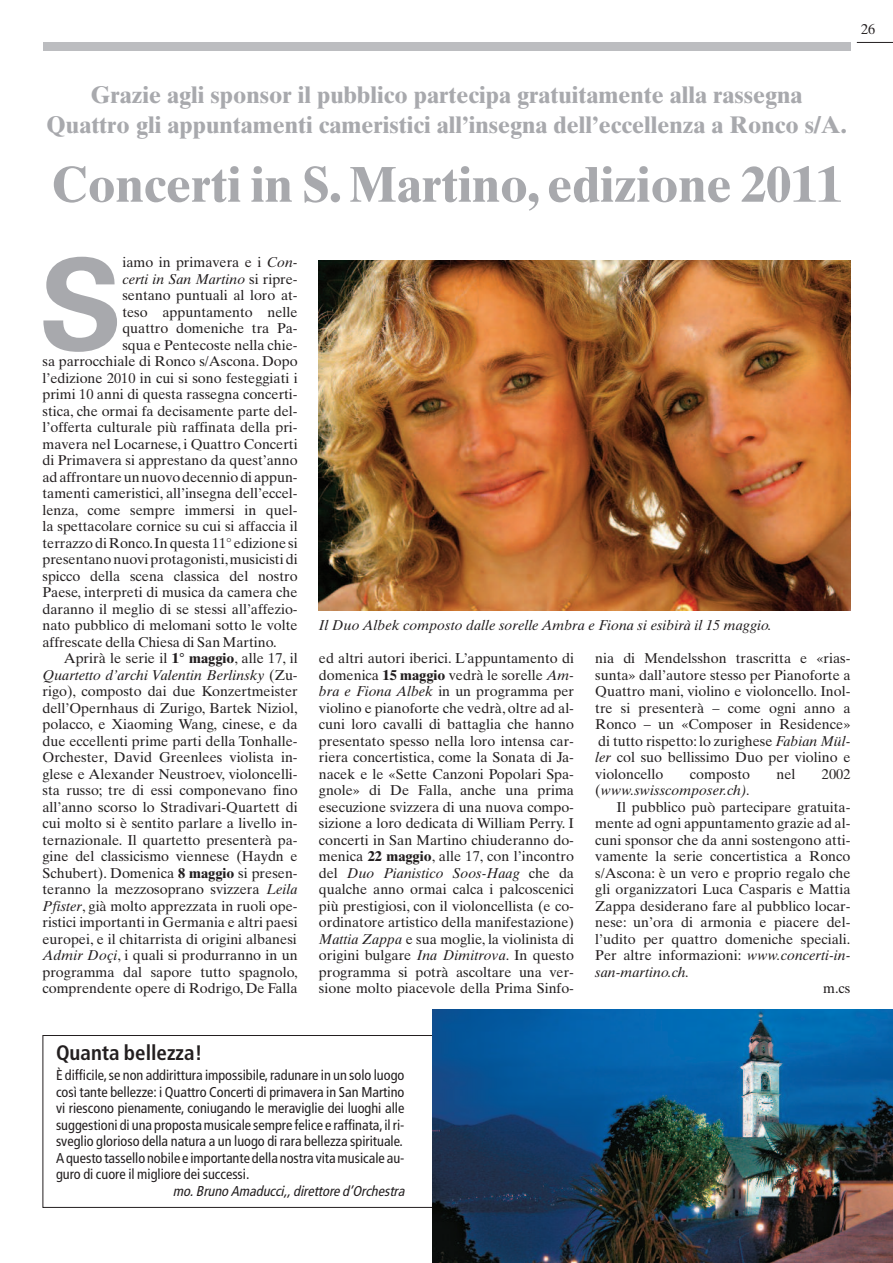
<style>
.page{position:relative;width:893px;height:1263px;background:#fff}
.page>*{position:absolute;margin:0;border:0;box-sizing:border-box;transform-origin:0 0}
.t1{font:700 126.45px "Univers";color:#a8a9ad}
.t2{font:700 50.25px "Times Ten";color:#a8a9ad}
.t3{font:700 24px/30px "Times Ten";color:#a8a9ad;text-align:center}
.t4{font:700 condensed 21px "Frutiger";color:#231f20}
.t5{font:14.25px/16.5px "Times Ten";color:#231f20;text-align:justify}
.t6{font:condensed 14.25px/16.5px "Frutiger";color:#231f20;text-align:justify}
.t7{font:italic 14.25px "Times Ten";color:#231f20}
.t8{font:italic condensed 14.25px "Frutiger";color:#231f20}
.s1{font-style:italic}
.s2{font-style:normal}
.s3{font-weight:700}
</style>
<div class="page">
<hr style="left:857px;top:42px;width:36px;height:1px;background:#231f20">
<div style="left:43px;top:43px;width:807px;height:8px;background:#bcbdc0"></div>
<img style="left:432px;top:1009px;width:461px;height:254px">
<img style="left:319px;top:260px;width:531px;height:351px">
<p class="t5" style="left:861px;top:22px;width:16px">26</p>
<h3 class="t3" style="left:46px;top:82px;width:802px">Grazie agli sponsor il pubblico partecipa gratuitamente alla rassegna<br>Quattro gli appuntamenti cameristici all’insegna dell’eccellenza a Ronco s/A.</h3>
<h2 class="t2" style="left:51px;top:167px;width:791px">Concerti in S.Martino, edizione 2011</h2>
<h1 class="t1" style="left:39px;top:259px;width:85px">S</h1>
<p class="t5" style="left:122px;top:255px;width:177px">iamo in primavera e i <span class="s1">Con-</span></p>
<p class="t7" style="left:122px;top:273px;width:177px">certi in San Martino <span class="s2">si ripre-</span></p>
<p class="t5" style="left:122px;top:288px;width:177px">sentano puntuali al loro at-</p>
<p class="t5" style="left:122px;top:305px;width:177px">teso appuntamento nelle</p>
<p class="t5" style="left:122px;top:321px;width:177px">quattro domeniche tra Pa-</p>
<p class="t5" style="left:122px;top:338px;width:177px">squa e Pentecoste nella chie-</p>
<p class="t5" style="left:43px;top:354px;width:257px">sa parrocchiale di Ronco s/Ascona. Dopo</p>
<p class="t5" style="left:43px;top:371px;width:257px">l’edizione 2010 in cui si sono festeggiati i</p>
<p class="t5" style="left:43px;top:387px;width:257px">primi 10 anni di questa rassegna concerti-</p>
<p class="t5" style="left:43px;top:404px;width:257px">stica, che ormai fa decisamente parte del-</p>
<p class="t5" style="left:43px;top:420px;width:257px">l’offerta culturale più raffinata della pri-</p>
<p class="t5" style="left:43px;top:437px;width:257px">mavera nel Locarnese, i Quattro Concerti</p>
<p class="t5" style="left:43px;top:453px;width:257px">di Primavera si apprestano da quest’anno</p>
<p class="t5" style="left:43px;top:470px;width:257px">adaffrontareunnuovodecenniodi appun-</p>
<p class="t5" style="left:43px;top:486px;width:257px">tamenti cameristici, all’insegna dell’eccel-</p>
<p class="t5" style="left:43px;top:503px;width:257px">lenza, come sempre immersi in quel-</p>
<p class="t5" style="left:43px;top:519px;width:257px">la spettacolare cornice su cui si affaccia il</p>
<p class="t5" style="left:43px;top:536px;width:257px">terrazzodiRonco.Inquesta 11° edizione si</p>
<p class="t5" style="left:43px;top:552px;width:257px">presentano nuovi protagonisti,musicisti di</p>
<p class="t5" style="left:43px;top:569px;width:257px">spicco della scena classica del nostro</p>
<p class="t5" style="left:43px;top:585px;width:257px">Paese, interpreti di musica da camera che</p>
<p class="t5" style="left:43px;top:602px;width:257px">daranno il meglio di se stessi all’affezio-</p>
<p class="t5" style="left:43px;top:618px;width:257px">nato pubblico di melomani sotto le volte</p>
<p class="t5" style="left:43px;top:635px;width:236px">affrescate della Chiesa di San Martino.</p>
<p class="t5" style="left:64px;top:651px;width:235px">Aprirà le serie il <span class="s3">1° maggio</span>, alle 17, il</p>
<p class="t7" style="left:43px;top:669px;width:257px">Quartetto d’archi Valentin Berlinsky <span class="s2">(Zu-</span></p>
<p class="t5" style="left:43px;top:684px;width:257px">rigo), composto dai due Konzertmeister</p>
<p class="t5" style="left:43px;top:701px;width:257px">dell’Opernhaus di Zurigo, Bartek Niziol,</p>
<p class="t5" style="left:43px;top:717px;width:257px">polacco, e Xiaoming Wang, cinese, e da</p>
<p class="t5" style="left:43px;top:734px;width:257px">due eccellenti prime parti della Tonhalle-</p>
<p class="t5" style="left:43px;top:750px;width:257px">Orchester, David Greenlees violista in-</p>
<p class="t5" style="left:43px;top:767px;width:257px">glese e Alexander Neustroev, violoncelli-</p>
<p class="t5" style="left:43px;top:783px;width:257px">sta russo; tre di essi componevano fino</p>
<p class="t5" style="left:43px;top:800px;width:257px">all’anno scorso lo Stradivari-Quartett di</p>
<p class="t5" style="left:43px;top:816px;width:257px">cui molto si è sentito parlare a livello in-</p>
<p class="t5" style="left:43px;top:833px;width:257px">ternazionale. Il quartetto presenterà pa-</p>
<p class="t5" style="left:43px;top:849px;width:257px">gine del classicismo viennese (Haydn e</p>
<p class="t5" style="left:43px;top:866px;width:257px">Schubert). Domenica <span class="s3">8 maggio</span> si presen-</p>
<p class="t5" style="left:43px;top:882px;width:257px">teranno la mezzosoprano svizzera <span class="s1">Leila</span></p>
<p class="t5" style="left:43px;top:899px;width:257px"><span class="s1">Pfister</span>, già molto apprezzata in ruoli ope-</p>
<p class="t5" style="left:43px;top:915px;width:257px">ristici importanti in Germania e altri paesi</p>
<p class="t5" style="left:43px;top:932px;width:256px">europei, e il chitarrista di origini albanesi</p>
<p class="t5" style="left:43px;top:948px;width:257px"><span class="s1">Admir Doçi</span>, i quali si produrranno in un</p>
<p class="t5" style="left:43px;top:965px;width:257px">programma dal sapore tutto spagnolo,</p>
<p class="t5" style="left:43px;top:981px;width:257px">comprendente opere di Rodrigo, De Falla</p>
<p class="t7" style="left:319px;top:620px;width:454px">Il Duo Albek composto dalle sorelle Ambra e Fiona si esibirà il 15 maggio.</p>
<p class="t5" style="left:319px;top:651px;width:257px">ed altri autori iberici. L’appuntamento di domenica <span class="s3">15 maggio</span> vedrà le sorelle <span class="s1">Am&shy;bra e Fiona Albek</span> in un programma per violino e pianoforte che vedrà, oltre ad al&shy;cuni loro cavalli di battaglia che hanno presentato spesso nella loro intensa car&shy;riera concertistica, come la Sonata di Ja&shy;nacek e le «Sette Canzoni Popolari Spa&shy;gnole» di De Falla, anche una prima esecuzione svizzera di una nuova compo&shy;sizione a loro dedicata di William Perry. I concerti in San Martino chiuderanno do&shy;menica <span class="s3">22 maggio</span>, alle 17, con l’incontro del <span class="s1">Duo Pianistico Soos-Haag</span> che da qualche anno ormai calca i palcoscenici più prestigiosi, con il violoncellista (e co&shy;ordinatore artistico della manifestazione)<br><span class="s1">Mattia Zappa</span> e sua moglie, la violinista di origini bulgare <span class="s1">Ina Dimitrova</span>. In questo programma si potrà ascoltare una ver&shy;sione molto piacevole della Prima Sinfo-</p>
<p class="t5" style="left:595px;top:651px;width:257px">nia di Mendelsshon trascritta e «rias&shy;sunta» dall’autore stesso per Pianoforte a Quattro mani, violino e violoncello. Inol&shy;tre si presenterà – come ogni anno a Ronco – un «Composer in Residence» di tutto rispetto: lo zurighese <span class="s1">Fabian Mül&shy;ler</span> col suo bellissimo Duo per violino e violoncello</p>
<p class="t5" style="left:690px;top:767px;width:62px">composto</p>
<p class="t5" style="left:776px;top:767px;width:21px">nel</p>
<p class="t5" style="left:822px;top:767px;width:30px">2002</p>
<p class="t7" style="left:595px;top:785px;width:156px"><span class="s2">(</span>www.swisscomposer.ch).</p>
<p class="t5" style="left:617px;top:800px;width:235px">Il pubblico può partecipare gratuita-</p>
<p class="t5" style="left:595px;top:816px;width:257px">mente ad ogni appuntamento grazie ad al-</p>
<p class="t5" style="left:595px;top:833px;width:257px">cuni sponsor che da anni sostengono atti-</p>
<p class="t5" style="left:595px;top:849px;width:257px">vamente la serie concertistica a Ronco</p>
<p class="t5" style="left:595px;top:866px;width:257px">s/Ascona: è un vero e proprio regalo che</p>
<p class="t5" style="left:595px;top:882px;width:257px">gli organizzatori Luca Casparis e Mattia</p>
<p class="t5" style="left:595px;top:899px;width:257px">Zappa desiderano fare al pubblico locar-</p>
<p class="t5" style="left:595px;top:915px;width:257px">nese: un’ora di armonia e piacere del-</p>
<p class="t5" style="left:595px;top:932px;width:257px">l’udito per quattro domeniche speciali.</p>
<p class="t5" style="left:595px;top:948px;width:257px">Per altre informazioni: <span class="s1">www.concerti-in-</span></p>
<p class="t7" style="left:595px;top:966px;width:96px">san-martino.ch.</p>
<p class="t5" style="left:823px;top:981px;width:29px">m.cs</p>
<h3 class="t4" style="left:56px;top:1044px;width:148px">Quanta bellezza!</h3>
<p class="t6" style="left:56px;top:1068px;width:350px">È difficile,se non addirittura impossibile,radunare in un solo luogo così tante bellezze: i Quattro Concerti di primavera in San Martino vi riescono pienamente, coniugando le meraviglie dei luoghi alle suggestioni di una propostamusicale sempre felice e raffinata,ilri&shy;sveglio glorioso della natura a un luogo di rara bellezza spirituale.<br>Aquesto tassello nobile e importante della nostra vitamusicale au&shy;guro di cuore il migliore dei successi.</p>
<p class="t8" style="left:173px;top:1185px;width:236px">mo. Bruno Amaducci,, direttore d’Orchestra</p>
</div>
